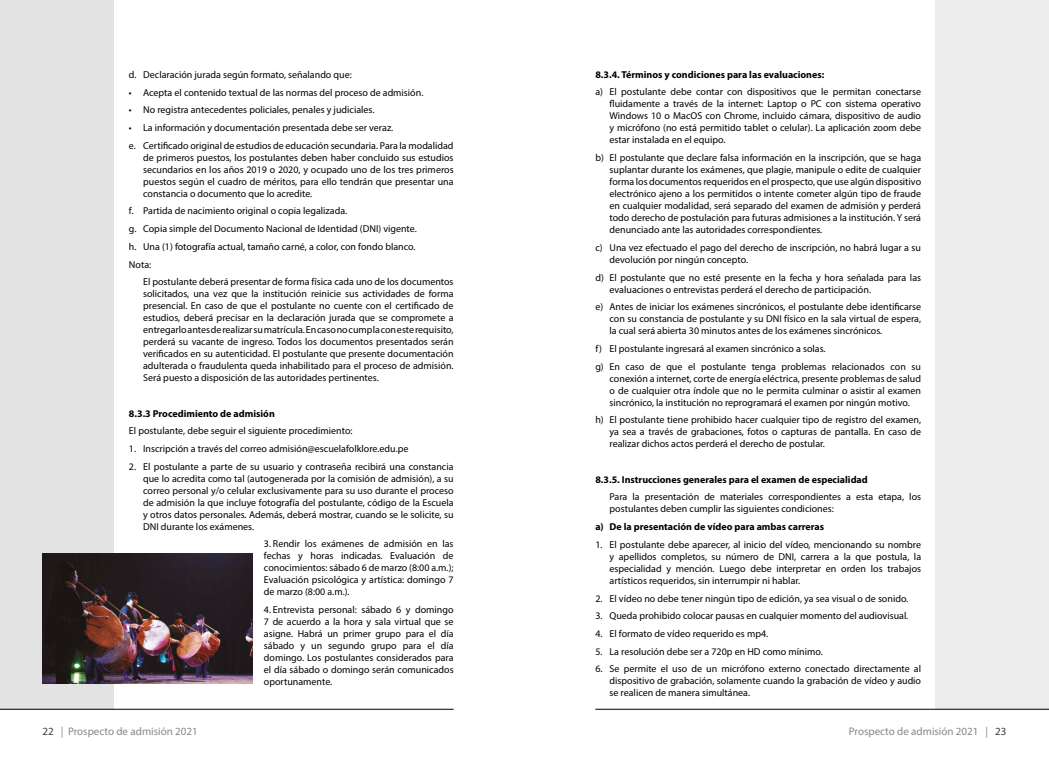
<style>
.page{position:relative;width:1049px;height:766px;background:#fff}
.page>*{position:absolute;margin:0;border:0;box-sizing:border-box;transform-origin:0 0}
.t1{font:11px "Myriad Pro";color:#878786}
.t2{font:10px/12px "Myriad Pro";color:#000;text-align:justify}
.t3{font:700 10px "Myriad Pro";color:#000}
.s1{color:#3c3c3b}
</style>
<div class="page">
<div style="left:0;top:0;width:113px;height:709px;background:#e4e3e3"></div>
<div style="left:935px;top:0;width:114px;height:709px;background:#ededed"></div>
<hr style="left:0;top:708px;width:454px;height:1px;background:#000">
<hr style="left:595px;top:708px;width:454px;height:1px;background:#000">
<img style="left:43px;top:553px;width:210px;height:130px">
<p class="t2" style="left:129px;top:69px;width:224px">d. Declaración jurada según formato, señalando que:</p>
<p class="t2" style="left:129px;top:87px;width:296px">• Acepta el contenido textual de las normas del proceso de admisión.</p>
<p class="t2" style="left:129px;top:104px;width:247px">• No registra antecedentes policiales, penales y judiciales.</p>
<p class="t2" style="left:129px;top:119px;width:326px;line-height:17.7px">• La información y documentación presentada debe ser veraz.<br>e. Certificado original de estudios de educación secundaria. Para la modalidad</p>
<p class="t2" style="left:143px;top:152px;width:312px">de primeros puestos, los postulantes deben haber concluido sus estudios secundarios en los años 2019 o 2020, y ocupado uno de los tres primeros puestos según el cuadro de méritos, para ello tendrán que presentar una constancia o documento que lo acredite.</p>
<p class="t2" style="left:129px;top:203px;width:289px;line-height:17.7px;text-align:left">f. Partida de nacimiento original o copia legalizada.<br>g. Copia simple del Documento Nacional de Identidad (DNI) vigente. h. Una (1) fotografía actual, tamaño carné, a color, con fondo blanco.<br>Nota:</p>
<p class="t2" style="left:143px;top:276px;width:312px">El postulante deberá presentar de forma física cada uno de los documentos solicitados, una vez que la institución reinicie sus actividades de forma presencial. En caso de que el postulante no cuente con el certificado de estudios, deberá precisar en la declaración jurada que se compromete a entregarlo antes de realizar su matrícula. En caso no cumpla con este requisito, perderá su vacante de ingreso. Todos los documentos presentados serán verificados en su autenticidad. El postulante que presente documentación adulterada o fraudulenta queda inhabilitado para el proceso de admisión.<br>Será puesto a disposición de las autoridades pertinentes.</p>
<p class="t3" style="left:129px;top:408px;width:147px">8.3.3 Procedimiento de admisión</p>
<p class="t2" style="left:129px;top:425px;width:225px">El postulante, debe seguir el siguiente procedimiento:</p>
<p class="t2" style="left:129px;top:443px;width:281px">1. Inscripción a través del correo admisión@escuelafolklore.edu.pe</p>
<p class="t2" style="left:143px;top:460px;width:312px;text-indent:-14px">2. El postulante a parte de su usuario y contraseña recibirá una constancia que lo acredita como tal (autogenerada por la comisión de admisión), a su correo personal y/o celular exclusivamente para su uso durante el proceso de admisión la que incluye fotografía del postulante, código de la Escuela y otros datos personales. Además, deberá mostrar, cuando se le solicite, su DNI durante los exámenes.</p>
<p class="t2" style="left:264px;top:538px;width:191px">3. Rendir los exámenes de admisión en las fechas y horas indicadas. Evaluación de conocimientos: sábado 6 de marzo (8:00 a.m.); Evaluación psicológica y artística: domingo 7 de marzo (8:00 a.m.).</p>
<p class="t2" style="left:264px;top:604px;width:191px">4. Entrevista personal: sábado 6 y domingo 7 de acuerdo a la hora y sala virtual que se asigne. Habrá un primer grupo para el día sábado y un segundo grupo para el día domingo. Los postulantes considerados para el día sábado o domingo serán comunicados oportunamente.</p>
<p class="t3" style="left:595px;top:69px;width:230px">8.3.4. Términos y condiciones para las evaluaciones:</p>
<p class="t2" style="left:609px;top:86px;width:313px;text-indent:-14px">a) El postulante debe contar con dispositivos que le permitan conectarse fluidamente a través de la internet: Laptop o PC con sistema operativo Windows 10 o MacOS con Chrome, incluido cámara, dispositivo de audio y micrófono (no está permitido tablet o celular). La aplicación zoom debe estar instalada en el equipo.</p>
<p class="t2" style="left:609px;top:152px;width:313px;text-indent:-14px">b) El postulante que declare falsa información en la inscripción, que se haga suplantar durante los exámenes, que plagie, manipule o edite de cualquier forma los documentos requeridos en el prospecto, que use algún dispositivo electrónico ajeno a los permitidos o intente cometer algún tipo de fraude en cualquier modalidad, será separado del examen de admisión y perderá todo derecho de postulación para futuras admisiones a la institución. Y será denunciado ante las autoridades correspondientes.</p>
<p class="t2" style="left:609px;top:242px;width:313px;text-indent:-14px">c) Una vez efectuado el pago del derecho de inscripción, no habrá lugar a su devolución por ningún concepto.</p>
<p class="t2" style="left:609px;top:271px;width:313px;text-indent:-14px">d) El postulante que no esté presente en la fecha y hora señalada para las evaluaciones o entrevistas perderá el derecho de participación.</p>
<p class="t2" style="left:609px;top:301px;width:313px;text-indent:-14px">e) Antes de iniciar los exámenes sincrónicos, el postulante debe identificarse con su constancia de postulante y su DNI físico en la sala virtual de espera, la cual será abierta 30 minutos antes de los exámenes sincrónicos.</p>
<p class="t2" style="left:595px;top:340px;width:327px;line-height:17.7px">f) El postulante ingresará al examen sincrónico a solas.<br>g) En caso de que el postulante tenga problemas relacionados con su</p>
<p class="t2" style="left:609px;top:372px;width:313px">conexión a internet, corte de energía eléctrica, presente problemas de salud o de cualquier otra índole que no le permita culminar o asistir al examen sincrónico, la institución no reprogramará el examen por ningún motivo.</p>
<p class="t2" style="left:609px;top:414px;width:313px;text-indent:-14px">h) El postulante tiene prohibido hacer cualquier tipo de registro del examen, ya sea a través de grabaciones, fotos o capturas de pantalla. En caso de realizar dichos actos perderá el derecho de postular.</p>
<p class="t3" style="left:595px;top:474px;width:274px">8.3.5. Instrucciones generales para el examen de especialidad</p>
<p class="t2" style="left:609px;top:491px;width:313px">Para la presentación de materiales correspondientes a esta etapa, los postulantes deben cumplir las siguientes condiciones:</p>
<p class="t3" style="left:595px;top:521px;width:230px">a) De la presentación de vídeo para ambas carreras</p>
<p class="t2" style="left:609px;top:538px;width:313px;text-indent:-14px">1. El postulante debe aparecer, al inicio del vídeo, mencionando su nombre y apellidos completos, su número de DNI, carrera a la que postula, la especialidad y mención. Luego debe interpretar en orden los trabajos artísticos requeridos, sin interrumpir ni hablar.</p>
<p class="t2" style="left:595px;top:592px;width:314px">2. El vídeo no debe tener ningún tipo de edición, ya sea visual o de sonido.</p>
<p class="t2" style="left:595px;top:610px;width:314px">3. Queda prohibido colocar pausas en cualquier momento del audiovisual.</p>
<p class="t2" style="left:595px;top:628px;width:174px">4. El formato de vídeo requerido es mp4.</p>
<p class="t2" style="left:595px;top:645px;width:229px">5. La resolución debe ser a 720p en HD como mínimo.</p>
<p class="t2" style="left:609px;top:663px;width:313px;text-indent:-14px">6. Se permite el uso de un micrófono externo conectado directamente al dispositivo de grabación, solamente cuando la grabación de vídeo y audio se realicen de manera simultánea.</p>
<p class="t1" style="left:43px;top:725px;width:157px"><span class="s1">22</span> | Prospecto de admisión 2021</p>
<p class="t1" style="left:849px;top:725px;width:159px">Prospecto de admisión 2021 | <span class="s1">23</span></p>
</div>
